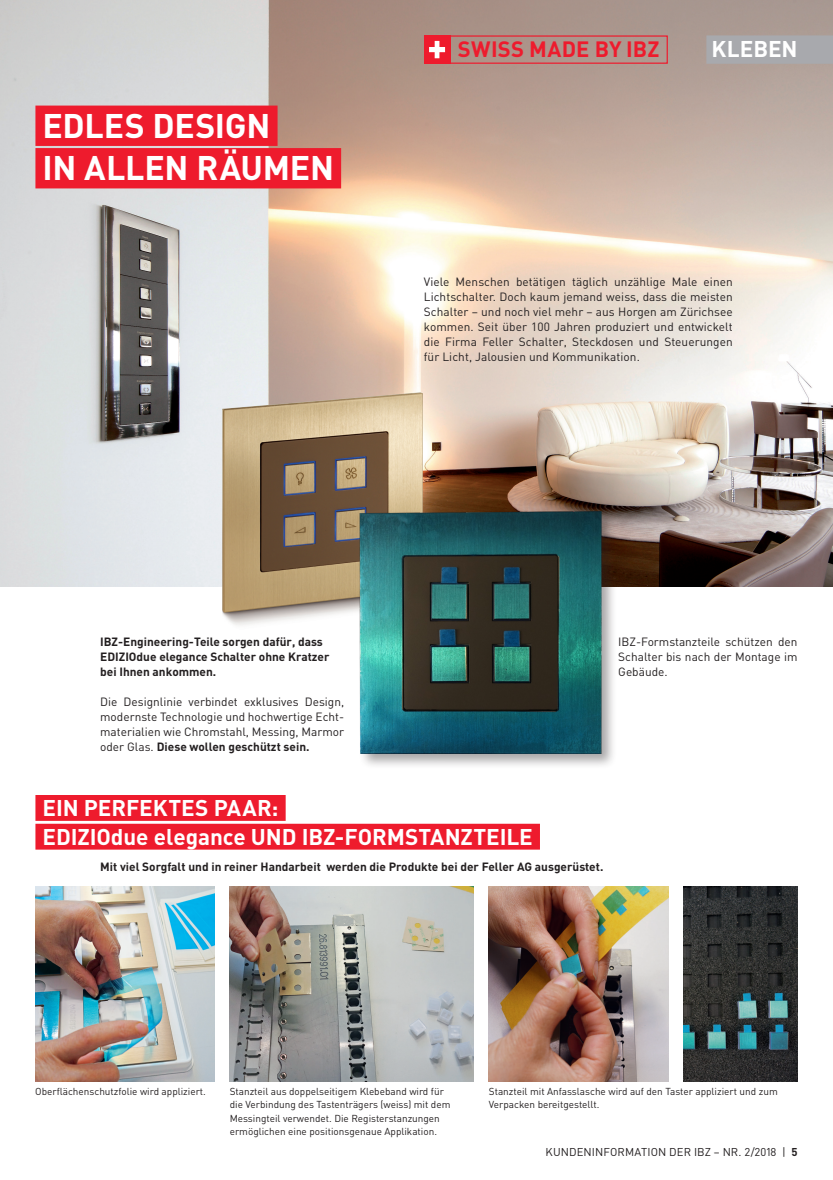
<style>
.page{position:relative;width:833px;height:1180px;background:#fff}
.page>*{position:absolute;margin:0;border:0;box-sizing:border-box;transform-origin:0 0}
.t1{font:700 33.75px/42.5px "DIN";letter-spacing:-.01em;color:#fff}
.t2{font:700 22.5px/28.8px "DIN";letter-spacing:-.005em;color:#fff}
.t3{font:700 21.88px "DIN";letter-spacing:.015em;color:#ee1b2d}
.t4{font:11.88px/15px "DIN";color:#231f20;text-align:justify}
.t5{font:700 11.88px/15px "DIN";color:#231f20}
.t6{font:11.25px "DIN";letter-spacing:.01em;color:#231f20}
.t7{font:10px/13.1px "DIN";color:#231f20}
.s1{font-weight:700}
</style>
<div class="page">
<img style="left:0;top:0;width:833px;height:586px">
<div style="left:35px;top:106px;width:242px;height:40px;background:#ee1b2d"></div>
<div style="left:35px;top:148px;width:306px;height:40px;background:#ee1b2d"></div>
<div style="left:706px;top:35px;width:127px;height:29px;background:#a8a9ad"></div>
<img style="left:35px;top:886px;width:180px;height:195px">
<img style="left:230px;top:886px;width:243px;height:195px">
<img style="left:489px;top:886px;width:179px;height:195px">
<img style="left:222px;top:392px;width:234px;height:233px">
<div style="left:358px;top:509px;width:258px;height:260px;background:#231f20;opacity:.4"></div>
<img style="left:359px;top:510px;width:243px;height:243px">
<img style="left:683px;top:886px;width:114px;height:195px">
<div style="left:424px;top:35px;width:244px;height:29px;border:1px solid #ee1b2d"></div>
<div style="left:424px;top:35px;width:26px;height:29px;background:#ee1b2d"></div>
<svg style="left:429px;top:41px;width:16px;height:17px"></svg>
<div style="left:35px;top:795px;width:251px;height:26px;background:#ee1b2d"></div>
<div style="left:35px;top:824px;width:505px;height:26px;background:#ee1b2d"></div>
<h1 class="t1" style="left:43px;top:103px;width:293px">EDLES DESIGN<br>IN ALLEN RÄUMEN</h1>
<h3 class="t3" style="left:458px;top:35px;width:203px">SWISS MADE BY IBZ</h3>
<h2 class="t2" style="left:711px;top:34px;width:87px">KLEBEN</h2>
<p class="t4" style="left:424px;top:274px;width:310px">Viele Menschen betätigen täglich unzählige Male einen Lichtschalter. Doch kaum jemand weiss, dass die meisten Schalter – und noch viel mehr – aus Horgen am Zürichsee kommen. Seit über 100 Jahren produziert und entwickelt die Firma Feller Schalter, Steckdosen und Steuerungen für Licht, Jalousien und Kommunikation.</p>
<p class="t5" style="left:100px;top:634px;width:231px">IBZ-Engineering-Teile sorgen dafür, dass<br>EDIZIOdue elegance Schalter ohne Kratzer bei Ihnen ankommen.</p>
<p class="t4" style="left:100px;top:694px;width:245px">Die Designlinie verbindet exklusives Design, modernste Technologie und hochwertige Echt&shy;materialien wie Chromstahl, Messing, Marmor oder Glas. <span class="s1">Diese wollen geschützt sein.</span></p>
<p class="t4" style="left:618px;top:634px;width:181px">IBZ-Formstanzteile schützen den Schalter bis nach der Montage im Gebäude.</p>
<h2 class="t2" style="left:43px;top:792px;width:492px">EIN PERFEKTES PAAR:<br>EDIZIOdue elegance UND IBZ-FORMSTANZTEILE</h2>
<p class="t5" style="left:100px;top:859px;width:504px">Mit viel Sorgfalt und in reiner Handarbeit werden die Produkte bei der Feller AG ausgerüstet.</p>
<p class="t7" style="left:35px;top:1085px;width:172px">Oberflächenschutzfolie wird appliziert.</p>
<p class="t7" style="left:230px;top:1085px;width:222px">Stanzteil aus doppelseitigem Klebeband wird für die Verbindung des Tastenträgers (weiss) mit dem Messingteil verwendet. Die Registerstanzungen ermöglichen eine positionsgenaue Applikation.</p>
<p class="t7" style="left:489px;top:1085px;width:290px">Stanzteil mit Anfasslasche wird auf den Taster appliziert und zum<br>Verpacken bereitgestellt.</p>
<p class="t6" style="left:545px;top:1145px;width:253px">KUNDENINFORMATION DER IBZ – NR. 2/2018 | <span class="s1">5</span></p>
</div>
